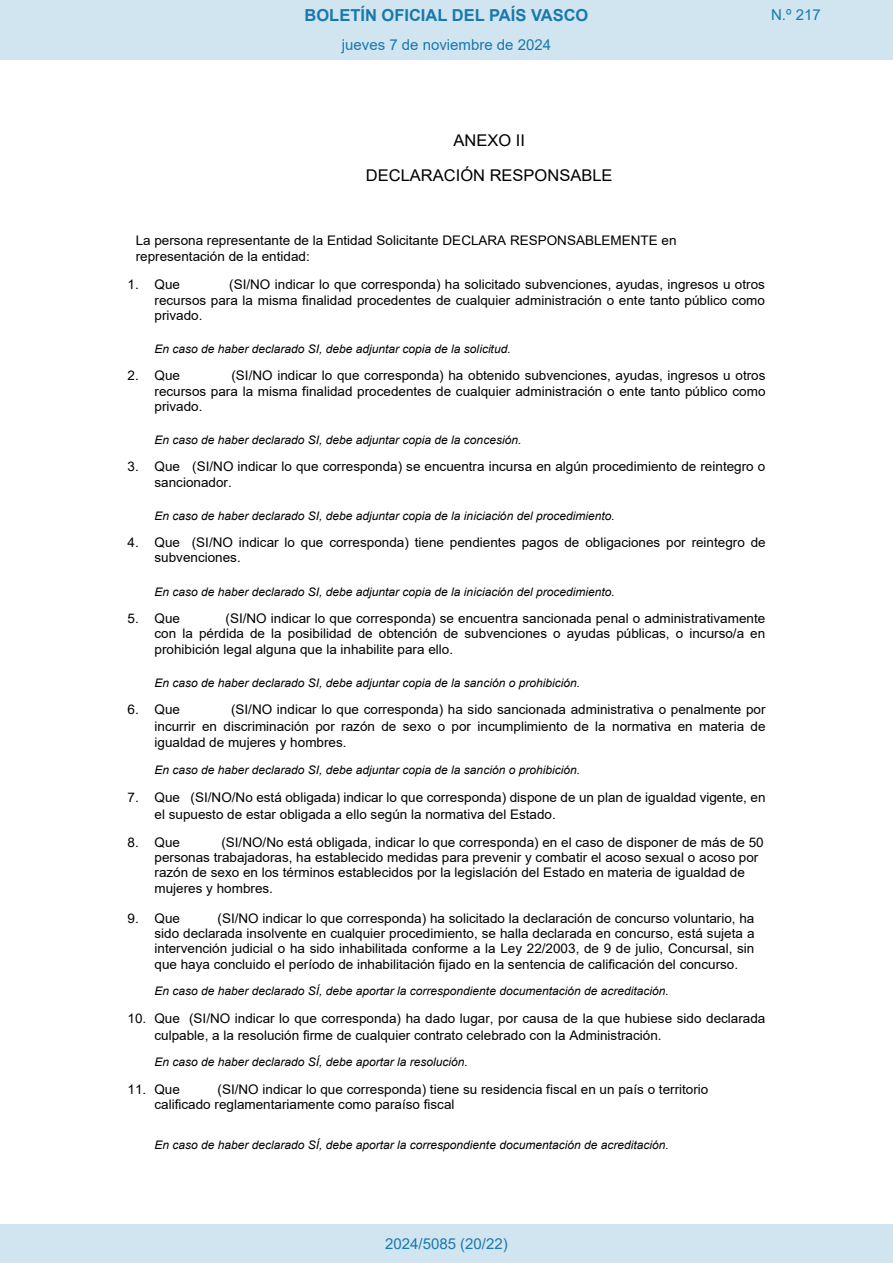
<style>
.page{position:relative;width:893px;height:1263px;background:#fff}
.page>*{position:absolute;margin:0;border:0;box-sizing:border-box;transform-origin:0 0}
.t1{font:700 16.5px "Arial";color:#1879ad}
.t2{font:16.2px/34.8px "Arial";color:#000;text-align:center}
.Paginacion_Centro{font:15px "Arial";color:#1879ad}
.t3{font:13.2px/15.1px "Arial";color:#000}
.t4{font:italic 11.7px "Arial";color:#000}
.s1{font-family:"Calibri"}
</style>
<div class="page">
<div style="left:0;top:0;width:893px;height:60px;background:#d0e5f0"></div>
<div style="left:0;top:1225px;width:893px;height:38px;background:#d0e5f0"></div>
<p class="t1" style="left:305px;top:3px;width:285px">BOLETÍN OFICIAL DEL PAÍS VASCO</p>
<p class="Paginacion_Centro" style="left:771px;top:5px;width:51px">N.º 217</p>
<p class="Paginacion_Centro" style="left:342px;top:35px;width:211px">jueves 7 de noviembre de 2024</p>
<p class="t2" style="left:366px;top:123px;width:248px">ANEXO II<br>DECLARACIÓN RESPONSABLE</p>
<p class="t3" style="left:136px;top:232px;width:542px;line-height:16.5px">La persona representante de la Entidad Solicitante DECLARA RESPONSABLEMENTE en representación de la entidad:</p>
<p class="t3" style="left:128px;top:277px;width:54px">1. Que</p>
<p class="t3" style="left:155px;top:277px;width:612px;text-align:justify;text-indent:75px">(SI/NO indicar lo que corresponda) ha solicitado subvenciones, ayudas, ingresos u otros recursos para la misma finalidad procedentes de cualquier administración o ente tanto público como privado.</p>
<p class="t4" style="left:155px;top:341px;width:358px">En caso de haber declarado SI, debe adjuntar copia de la solicitud.</p>
<p class="t3" style="left:128px;top:368px;width:54px">2. Que</p>
<p class="t3" style="left:155px;top:368px;width:612px;text-align:justify;text-indent:77px">(SI/NO indicar lo que corresponda) ha obtenido subvenciones, ayudas, ingresos u otros recursos para la misma finalidad procedentes de cualquier administración o ente tanto público como privado.</p>
<p class="t4" style="left:155px;top:432px;width:368px">En caso de haber declarado SI, debe adjuntar copia de la concesión.</p>
<p class="t3" style="left:155px;top:459px;width:612px;text-indent:-27px">3. Que (SI/NO indicar lo que corresponda) se encuentra incursa en algún procedimiento de reintegro o sancionador.</p>
<p class="t4" style="left:155px;top:508px;width:462px">En caso de haber declarado SI, debe adjuntar copia de la iniciación del procedimiento.</p>
<p class="t3" style="left:155px;top:535px;width:613px;text-indent:-27px">4. Que (SI/NO indicar lo que corresponda) tiene pendientes pagos de obligaciones por reintegro de subvenciones.</p>
<p class="t4" style="left:155px;top:584px;width:462px">En caso de haber declarado SI, debe adjuntar copia de la iniciación del procedimiento.</p>
<p class="t3" style="left:128px;top:611px;width:54px">5. Que</p>
<p class="t3" style="left:155px;top:611px;width:612px;text-align:justify;text-indent:71px">(SI/NO indicar lo que corresponda) se encuentra sancionada penal o administrativamente con la pérdida de la posibilidad de obtención de subvenciones o ayudas públicas, o incurso/a en prohibición legal alguna que la inhabilite para ello.</p>
<p class="t4" style="left:155px;top:675px;width:427px">En caso de haber declarado SI, debe adjuntar copia de la sanción o prohibición.</p>
<p class="t3" style="left:128px;top:702px;width:54px">6. Que</p>
<p class="t3" style="left:155px;top:701px;width:613px;line-height:16.4px;text-align:justify;text-indent:77px">(SI/NO indicar lo que corresponda) ha sido sancionada administrativa o penalmente por incurrir en discriminación por razón de sexo o por incumplimiento de la normativa en materia de igualdad de mujeres y hombres.</p>
<p class="t4" style="left:155px;top:762px;width:427px">En caso de haber declarado SI, debe adjuntar copia de la sanción o prohibición.</p>
<p class="t3" style="left:155px;top:788px;width:612px;line-height:17.1px;text-indent:-27px">7. Que (SI/NO/No está obligada<span class="s1">)</span> indicar lo que corresponda) dispone de un plan de igualdad vigente, en el supuesto de estar obligada a ello según la normativa del Estado.</p>
<p class="t3" style="left:128px;top:835px;width:54px">8. Que</p>
<p class="t3" style="left:155px;top:835px;width:611px;text-indent:67px">(SI/NO/No está obligada, indicar lo que corresponda) en el caso de disponer de más de 50 personas trabajadoras, ha establecido medidas para prevenir y combatir el acoso sexual o acoso por razón de sexo en los términos establecidos por la legislación del Estado en materia de igualdad de mujeres y hombres.</p>
<p class="t3" style="left:128px;top:911px;width:54px">9. Que</p>
<p class="t3" style="left:155px;top:911px;width:601px;text-align:justify;text-indent:63px">(SI/NO indicar lo que corresponda) ha solicitado la declaración de concurso voluntario, ha sido declarada insolvente en cualquier procedimiento, se halla declarada en concurso, está sujeta a intervención judicial o ha sido inhabilitada conforme a la Ley 22/2003, de 9 de julio, Concursal, sin que haya concluido el período de inhabilitación fijado en la sentencia de calificación del concurso.</p>
<p class="t4" style="left:155px;top:983px;width:516px">En caso de haber declarado SÍ, debe aportar la correspondiente documentación de acreditación.</p>
<p class="t3" style="left:155px;top:1010px;width:612px;line-height:16.5px;text-indent:-27px">10. Que (SI/NO indicar lo que corresponda) ha dado lugar, por causa de la que hubiese sido declarada culpable, a la resolución firme de cualquier contrato celebrado con la Administración.</p>
<p class="t4" style="left:155px;top:1054px;width:315px">En caso de haber declarado SÍ, debe aportar la resolución.</p>
<p class="t3" style="left:128px;top:1081px;width:54px">11. Que</p>
<p class="t3" style="left:155px;top:1081px;width:555px;text-indent:63px">(SI/NO indicar lo que corresponda) tiene su residencia fiscal en un país o territorio calificado reglamentariamente como paraíso fiscal</p>
<p class="t4" style="left:155px;top:1138px;width:516px">En caso de haber declarado SÍ, debe aportar la correspondiente documentación de acreditación.</p>
<p class="Paginacion_Centro" style="left:385px;top:1234px;width:124px">2024/5085 (20/22)</p>
</div>
